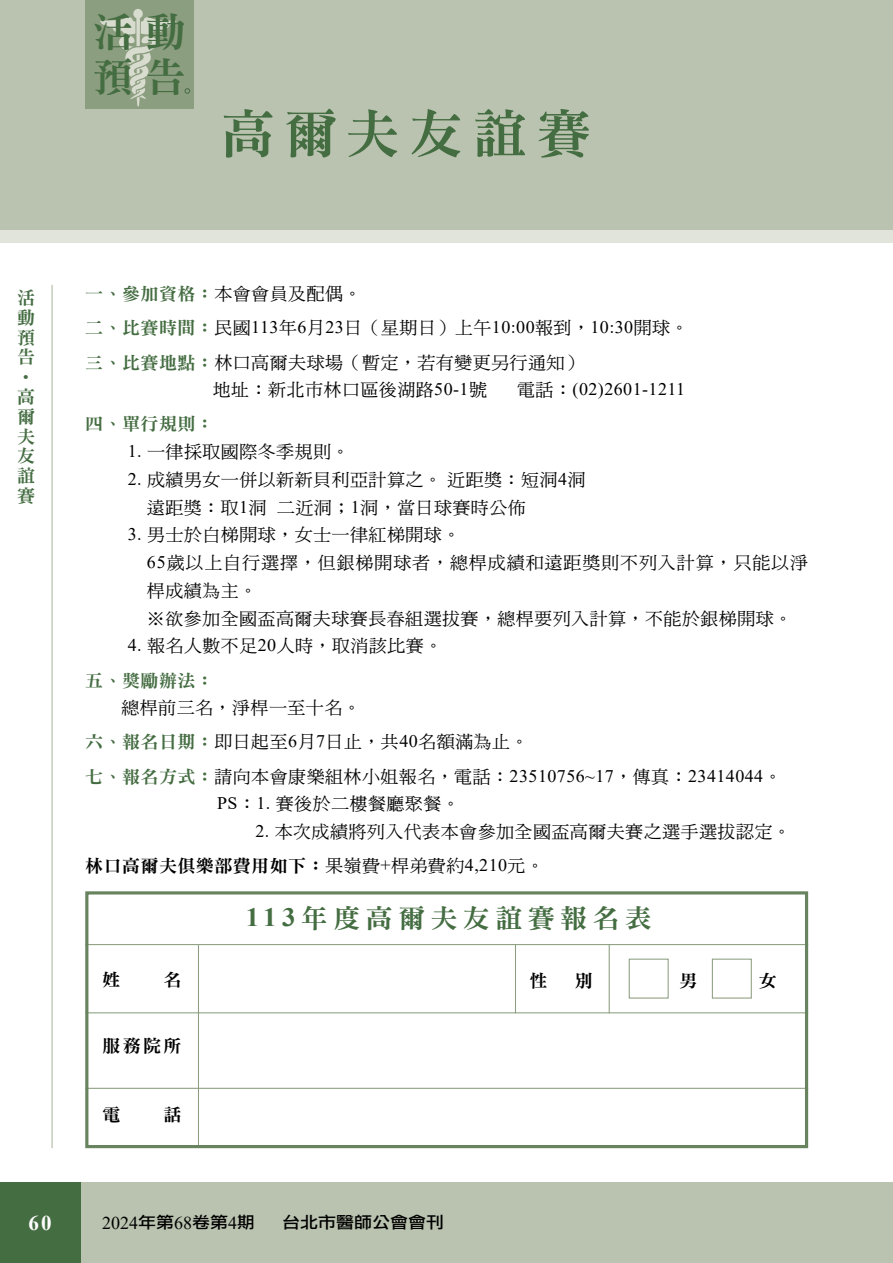
<style>
.page{position:relative;width:893px;height:1263px;background:#fff}
.page>*{position:absolute;margin:0;border:0;box-sizing:border-box;transform-origin:0 0}
.t1{font:52.95px "DFN Ming W9 WIN BF";letter-spacing:.18em;color:#456d42}
.t2{font:40.5px/45px "DFN Ming W9 WIN BF";color:#456d42}
.t3{font:26.4px "DFN Ming W9 WIN BF";letter-spacing:.2em;color:#456d42}
.t4{font:700 21px "Times New Roman";color:#fff}
.t5{font:18px "Times New Roman";color:#000}
.t6{font:18px/19.8px "DFN Ming W9 WIN BF";color:#456d42;text-align:justify}
.t7{font:17.7px/34.2px "DF Ming W5 WIN BF";letter-spacing:.025em;color:#000}
.t8{font:17.7px "DFN Ming W9 WIN BF";letter-spacing:.025em;color:#000}
.t9{font:17.7px "Times New Roman";letter-spacing:.025em;color:#000}
.t10{font:17.7px "DFN Ming W9 WIN BF";letter-spacing:.025em;color:#456d42}
.t11{font:16.2px "DF Li Hei Md WIN BF";color:#000;scale:1.11 1}
.s1{font-family:"DFN Ming W9 WIN BF";color:#456d42}
.s2{font-family:"Times New Roman"}
.s3{font-family:"DF Ming W5 WIN BF"}
.s4{font-family:"Times New Roman";font-weight:700}
.s5{font-family:"DF Li Hei Md WIN BF";font-size:16.2px}
</style>
<div class="page">
<div style="left:60px;top:1182px;width:833px;height:81px;background:#b9c3af"></div>
<div style="left:0;top:230px;width:893px;height:12px;background:#e1e4db"></div>
<div style="left:0;top:1182px;width:81px;height:81px;background:#456d42"></div>
<hr style="left:51px;top:285px;width:2px;height:863px;background:#bac3af">
<div style="left:0;top:0;width:893px;height:230px;background:#b9c3af"></div>
<div style="left:85px;top:0;width:108px;height:109px;background:#8c9e80"></div>
<svg style="left:100px;top:9px;width:76px;height:97px"></svg>
<svg style="left:185px;top:88px;width:5px;height:6px"></svg>
<hr style="left:85px;top:1012px;width:723px;height:1px;background:#8c9e80">
<hr style="left:85px;top:944px;width:723px;height:1px;background:#8c9e80">
<hr style="left:85px;top:1088px;width:723px;height:1px;background:#8c9e80">
<hr style="left:198px;top:945px;width:1px;height:201px;background:#8c9e80">
<hr style="left:515px;top:944px;width:1px;height:69px;background:#8c9e80">
<hr style="left:609px;top:944px;width:1px;height:69px;background:#8c9e80">
<div style="left:85px;top:891px;width:723px;height:257px;border:3px solid #68845f"></div>
<div style="left:629px;top:959px;width:40px;height:39px;border:1px solid #8c9e80"></div>
<div style="left:712px;top:959px;width:40px;height:39px;border:1px solid #8c9e80"></div>
<p class="t6" style="left:17px;top:288px;width:19px">活動預告</p>
<p class="t6" style="left:36px;top:368px;width:19px;rotate:90deg">•</p>
<p class="t6" style="left:17px;top:387px;width:19px">高爾夫友誼賽</p>
<h2 class="t2" style="left:93px;top:9px;width:95px">活動預告</h2>
<h1 class="t1" style="left:221px;top:107px;width:371px">高爾夫友誼賽</h1>
<p class="t7" style="left:85px;top:277px;width:605px"><span class="s1">一、參加資格：</span>本會會員及配偶。<br><span class="s1">二、比賽時間：</span>民國<span class="s2">113</span>年<span class="s2">6</span>月<span class="s2">23</span>日（星期日）上午<span class="s2">10:00</span>報到，<span class="s2">10:30</span>開球。<span class="s1">三、比賽地點：</span>林口高爾夫球場（暫定，若有變更另行通知）</p>
<p class="t7" style="left:213px;top:373px;width:276px">地址：新北市林口區後湖路<span class="s2">50-1</span>號</p>
<p class="t9" style="left:517px;top:377px;width:170px"><span class="s3">電話：</span>(02)2601-1211</p>
<p class="t10" style="left:85px;top:415px;width:130px">四、單行規則：</p>
<p class="t7" style="left:128px;top:435px;width:223px"><span class="s2">1.</span> 一律採取國際冬季規則。</p>
<p class="t7" style="left:147px;top:466px;width:440px;line-height:27.8px;text-indent:-19px"><span class="s2">2.</span> 成績男女一併以新新貝利亞計算之。近距獎：短洞<span class="s2">4</span>洞遠距獎：取<span class="s2">1</span>洞 二近洞；<span class="s2">1</span>洞，當日球賽時公佈</p>
<p class="t7" style="left:147px;top:521px;width:663px;line-height:27.8px;text-indent:-19px"><span class="s2">3.</span> 男士於白梯開球，女士一律紅梯開球。<br><span class="s2">65</span>歲以上自行選擇，但銀梯開球者，總桿成績和遠距獎則不列入計算，只能以淨桿成績為主。<br>※欲參加全國盃高爾夫球賽長春組選拔賽，總桿要列入計算，不能於銀梯開球。</p>
<p class="t7" style="left:128px;top:629px;width:316px"><span class="s2">4.</span> 報名人數不足<span class="s2">20</span>人時，取消該比賽。</p>
<p class="t10" style="left:85px;top:671px;width:130px">五、獎勵辦法：</p>
<p class="t7" style="left:85px;top:691px;width:698px;text-indent:36px">總桿前三名，淨桿一至十名。<br><span class="s1">六、報名日期：</span>即日起至<span class="s2">6</span>月<span class="s2">7</span>日止，共<span class="s2">40</span>名額滿為止。<br><span class="s1">七、報名方式：</span>請向本會康樂組林小姐報名，電話：<span class="s2">23510756~17</span>，傳真：<span class="s2">23414044</span>。</p>
<p class="t7" style="left:217px;top:787px;width:244px"><span class="s2">PS</span>：<span class="s2">1.</span> 賽後於二樓餐廳聚餐。</p>
<p class="t7" style="left:255px;top:815px;width:537px"><span class="s2">2.</span> 本次成績將列入代表本會參加全國盃高爾夫賽之選手選拔認定。</p>
<p class="t8" style="left:85px;top:857px;width:460px">林口高爾夫俱樂部費用如下：<span class="s3">果嶺費</span><span class="s2">+</span><span class="s3">桿弟費約</span><span class="s2">4,210</span><span class="s3">元。</span></p>
<h3 class="t3" style="left:246px;top:905px;width:408px"><span class="s4">113</span>年度高爾夫友誼賽報名表</h3>
<p class="t8" style="left:102px;top:970px;width:19px">姓</p>
<p class="t8" style="left:164px;top:970px;width:19px">名</p>
<p class="t8" style="left:530px;top:971px;width:19px">性</p>
<p class="t8" style="left:575px;top:971px;width:19px">別</p>
<p class="t8" style="left:679px;top:971px;width:19px">男</p>
<p class="t8" style="left:759px;top:971px;width:19px">女</p>
<p class="t8" style="left:102px;top:1037px;width:81px">服務院所</p>
<p class="t8" style="left:102px;top:1106px;width:19px">電</p>
<p class="t8" style="left:164px;top:1106px;width:19px">話</p>
<p class="t4" style="left:28px;top:1207px;width:25px">60</p>
<p class="t5" style="left:102px;top:1210px;width:154px">2024<span class="s5">年第</span>68<span class="s5">卷第</span>4<span class="s5">期</span></p>
<p class="t11" style="left:282px;top:1214px;width:147px">台北市醫師公會會刊</p>
</div>
